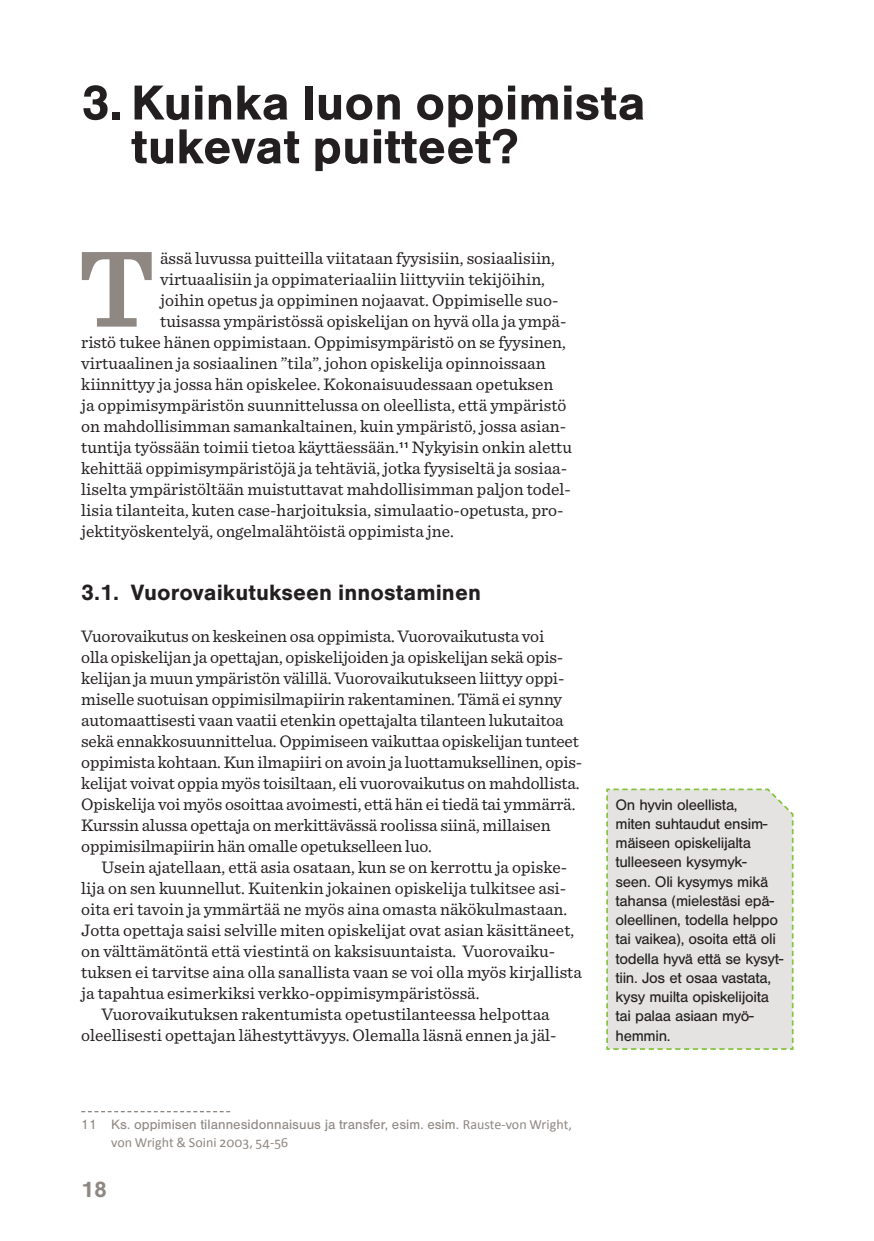
<style>
.page{position:relative;width:874px;height:1241px;background:#fff}
.page>*{position:absolute;margin:0;border:0;box-sizing:border-box;transform-origin:0 0}
.t1{font:600 113.23px "Sentinel";color:#8e8782}
.t2{font:700 50.75px/43.8px "Nimbus San";color:#231f20}
.t3{font:700 22.93px "Nimbus San";letter-spacing:.005em;color:#231f20}
.t4{font:700 22.93px "Nimbus San";color:#8e8782}
.t5{font:17.5px/21px "Sentinel";color:#231f20}
.t6{font:15.75px/19.2px "Nimbus San";letter-spacing:-.02em;color:#231f20}
.t7{font:14px "Nimbus San";letter-spacing:.005em;color:#8e8782}
.t8{font:14px "Calibri";letter-spacing:.005em;color:#8e8782}
.s1{font-family:"Calibri"}
</style>
<div class="page">
<div style="left:606px;top:788px;width:188px;height:262px;background:#e5e3e2"></div>
<svg style="left:81px;top:1111px;width:149px;height:1px"></svg>
<h2 class="t2" style="left:131px;top:81px;width:516px;text-indent:-50px">3. Kuinka luon oppimista tukevat puitteet?</h2>
<h1 class="t1" style="left:78px;top:201px;width:79px">T</h1>
<p class="t5" style="left:160px;top:246px;width:396px">ässä luvussa puitteilla viitataan fyysisiin, sosiaalisiin,</p>
<p class="t5" style="left:160px;top:267px;width:386px">virtuaalisiin ja oppimateriaaliin liittyviin tekijöihin,</p>
<p class="t5" style="left:160px;top:288px;width:399px">joihin opetus ja oppiminen nojaavat. Oppimiselle suo-</p>
<p class="t5" style="left:160px;top:309px;width:407px">tuisassa ympäristössä opiskelijan on hyvä olla ja ympä-</p>
<p class="t5" style="left:81px;top:330px;width:486px">ristö tukee hänen oppimistaan. Oppimisympäristö on se fyysinen,</p>
<p class="t5" style="left:81px;top:351px;width:465px">virtuaalinen ja sosiaalinen ”tila”, johon opiskelija opinnoissaan</p>
<p class="t5" style="left:81px;top:372px;width:473px">kiinnittyy ja jossa hän opiskelee. Kokonaisuudessaan opetuksen</p>
<p class="t5" style="left:81px;top:393px;width:486px">ja oppimisympäristön suunnittelussa on oleellista, että ympäristö</p>
<p class="t5" style="left:81px;top:414px;width:486px">on mahdollisimman samankaltainen, kuin ympäristö, jossa asian-</p>
<p class="t5" style="left:81px;top:435px;width:492px">tuntija työssään toimii tietoa käyttäessään.<sup>11</sup> Nykyisin onkin alettu</p>
<p class="t5" style="left:81px;top:456px;width:487px">kehittää oppimisympäristöjä ja tehtäviä, jotka fyysiseltä ja sosiaa-</p>
<p class="t5" style="left:81px;top:477px;width:491px">liselta ympäristöltään muistuttavat mahdollisimman paljon todel-</p>
<p class="t5" style="left:81px;top:498px;width:483px">lisia tilanteita, kuten case-harjoituksia, simulaatio-opetusta, pro-</p>
<p class="t5" style="left:81px;top:519px;width:374px">jektityöskentelyä, ongelmalähtöistä oppimista jne.</p>
<h3 class="t3" style="left:81px;top:579px;width:401px">3.1. Vuorovaikutukseen innostaminen</h3>
<p class="t5" style="left:81px;top:624px;width:502px">Vuorovaikutus on keskeinen osa oppimista. Vuorovaikutusta voi<br>olla opiskelijan ja opettajan, opiskelijoiden ja opiskelijan sekä opis&shy;kelijan ja muun ympäristön välillä. Vuorovaikutukseen liittyy oppi&shy;miselle suotuisan oppimisilmapiirin rakentaminen. Tämä ei synny automaattisesti vaan vaatii etenkin opettajalta tilanteen lukutaitoa sekä ennakkosuunnittelua. Oppimiseen vaikuttaa opiskelijan tunteet oppimista kohtaan. Kun ilmapiiri on avoin ja luottamuksellinen, opis&shy;kelijat voivat oppia myös toisiltaan, eli vuorovaikutus on mahdollista.<br>Opiskelija voi myös osoittaa avoimesti, että hän ei tiedä tai ymmärrä.<br>Kurssin alussa opettaja on merkittävässä roolissa siinä, millaisen oppimisilmapiirin hän omalle opetukselleen luo.</p>
<p class="t5" style="left:102px;top:855px;width:467px">Usein ajatellaan, että asia osataan, kun se on kerrottu ja opiske-</p>
<p class="t5" style="left:81px;top:876px;width:486px">lija on sen kuunnellut. Kuitenkin jokainen opiskelija tulkitsee asi-</p>
<p class="t5" style="left:81px;top:897px;width:487px">oita eri tavoin ja ymmärtää ne myös aina omasta näkökulmastaan.</p>
<p class="t5" style="left:81px;top:918px;width:494px">Jotta opettaja saisi selville miten opiskelijat ovat asian käsittäneet,</p>
<p class="t5" style="left:81px;top:939px;width:475px">on välttämätöntä että viestintä on kaksisuuntaista. Vuorovaiku-</p>
<p class="t5" style="left:81px;top:960px;width:502px">tuksen ei tarvitse aina olla sanallista vaan se voi olla myös kirjallista</p>
<p class="t5" style="left:81px;top:981px;width:399px">ja tapahtua esimerkiksi verkko-oppimisympäristössä.</p>
<p class="t5" style="left:102px;top:1002px;width:449px">Vuorovaikutuksen rakentumista opetustilanteessa helpottaa</p>
<p class="t5" style="left:81px;top:1023px;width:476px">oleellisesti opettajan lähestyttävyys. Olemalla läsnä ennen ja jäl-</p>
<p class="t7" style="left:81px;top:1116px;width:492px">11 Ks. oppimisen tilannesidonnaisuus ja transfer, esim. esim. <span class="s1">Rauste-von Wright,</span></p>
<p class="t8" style="left:111px;top:1132px;width:178px">von Wright &amp; Soini 2003, 54-56</p>
<h3 class="t4" style="left:81px;top:1176px;width:27px">18</h3>
<p class="t6" style="left:615px;top:794px;width:169px">On hyvin oleellista,<br>miten suhtaudut ensim&shy;mäiseen opiskelijalta tulleeseen kysymyk&shy;seen. Oli kysymys mikä tahansa (mielestäsi epä&shy;oleellinen, todella helppo tai vaikea), osoita että oli todella hyvä että se kysyt&shy;tiin. Jos et osaa vastata, kysy muilta opiskelijoita tai palaa asiaan myö&shy;hemmin.</p>
</div>
